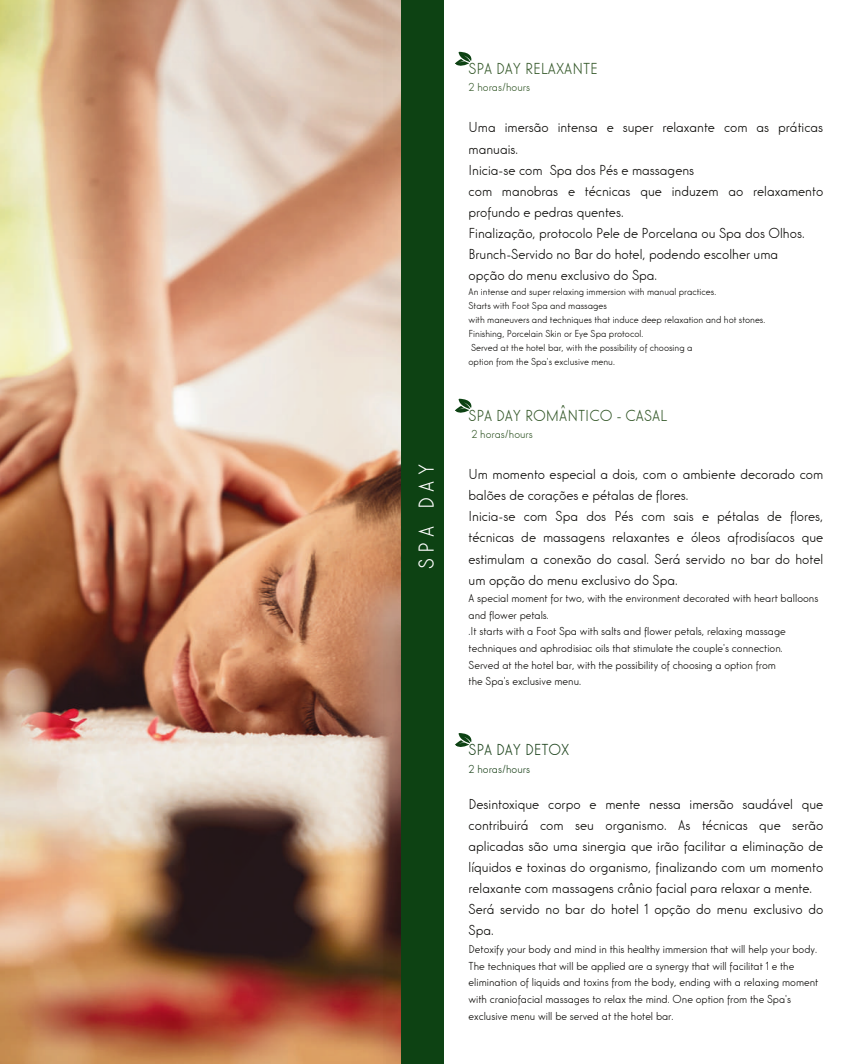
<style>
.page{position:relative;width:851px;height:1064px;background:#fff}
.page>*{position:absolute;margin:0;border:0;box-sizing:border-box;transform-origin:0 0}
.t1{font:22.5px "Elegant Lux Pro Mager";letter-spacing:.25em;color:#fff}
.t2{font:16.5px "Elegant Lux Pro Mager";color:#335728}
.t3{font:16.5px "Elegant Lux Pro Mager";color:#1f451e}
.t4{font:15px/21px "Elegant Lux Pro Mager";color:#080704}
.t5{font:12px/16.6px "Elegant Lux Pro Mager";color:#080704}
.t6{font:12px "Elegant Lux Pro Mager";color:#335728}
.t7{font:12px "Elegant Lux Pro Mager";color:#1f451e}
.t8{font:10.5px/14px "Elegant Lux Pro Mager";color:#080704}
</style>
<div class="page">
<svg style="left:455px;top:398px;width:17px;height:15px"></svg>
<svg style="left:455px;top:52px;width:17px;height:14px"></svg>
<img style="left:0;top:0;width:401px;height:1063px">
<div style="left:401px;top:0;width:42px;height:1063px;background:#0d4213"></div>
<svg style="left:455px;top:733px;width:17px;height:14px"></svg>
<h1 class="t1" style="left:412px;top:569px;width:107px;rotate:-90deg">SPA DAY</h1>
<p class="t2" style="left:468px;top:58px;width:131px">SPA DAY RELAXANTE</p>
<p class="t6" style="left:468px;top:80px;width:63px">2 horas/hours</p>
<p class="t4" style="left:468px;top:117px;width:356px">Uma imersão intensa e super relaxante com as práticas manuais.<br>Inicia-se com Spa dos Pés e massagens<br>com manobras e técnicas que induzem ao relaxamento profundo e pedras quentes.<br>Finalização, protocolo Pele de Porcelana ou Spa dos Olhos.<br>Brunch-Servido no Bar do hotel, podendo escolher uma<br>opção do menu exclusivo do Spa.</p>
<p class="t8" style="left:468px;top:285px;width:298px">An intense and super relaxing immersion with manual practices.<br>Starts with Foot Spa and massages<br>with maneuvers and techniques that induce deep relaxation and hot stones.<br>Finishing, Porcelain Skin or Eye Spa protocol.<br>Served at the hotel bar, with the possibility of choosing a<br>option from the Spa's exclusive menu.</p>
<p class="t2" style="left:468px;top:405px;width:200px">SPA DAY ROMÂNTICO - CASAL</p>
<p class="t6" style="left:471px;top:427px;width:63px">2 horas/hours</p>
<p class="t4" style="left:468px;top:464px;width:356px">Um momento especial a dois, com o ambiente decorado com balões de corações e pétalas de flores.<br>Inicia-se com Spa dos Pés com sais e pétalas de flores, técnicas de massagens relaxantes e óleos afrodisíacos que estimulam a conexão do casal. Será servido no bar do hotel um opção do menu exclusivo do Spa.</p>
<p class="t5" style="left:468px;top:589px;width:351px">A special moment for two, with the environment decorated with heart balloons and flower petals.<br>.It starts with a Foot Spa with salts and flower petals, relaxing massage techniques and aphrodisiac oils that stimulate the couple's connection.<br>Served at the hotel bar, with the possibility of choosing a option from<br>the Spa's exclusive menu.</p>
<p class="t3" style="left:468px;top:739px;width:102px">SPA DAY DETOX</p>
<p class="t7" style="left:468px;top:761px;width:63px">2 horas/hours</p>
<p class="t4" style="left:468px;top:793px;width:356px">Desintoxique corpo e mente nessa imersão saudável que contribuirá com seu organismo. As técnicas que serão aplicadas são uma sinergia que irão facilitar a eliminação de líquidos e toxinas do organismo, finalizando com um momento relaxante com massagens crânio facial para relaxar a mente.<br>Será servido no bar do hotel 1 opção do menu exclusivo do Spa.</p>
<p class="t5" style="left:468px;top:940px;width:351px">Detoxify your body and mind in this healthy immersion that will help your body.<br>The techniques that will be applied are a synergy that will facilitat 1 e the elimination of liquids and toxins from the body, ending with a relaxing moment with craniofacial massages to relax the mind. One option from the Spa's exclusive menu will be served at the hotel bar.</p>
</div>
